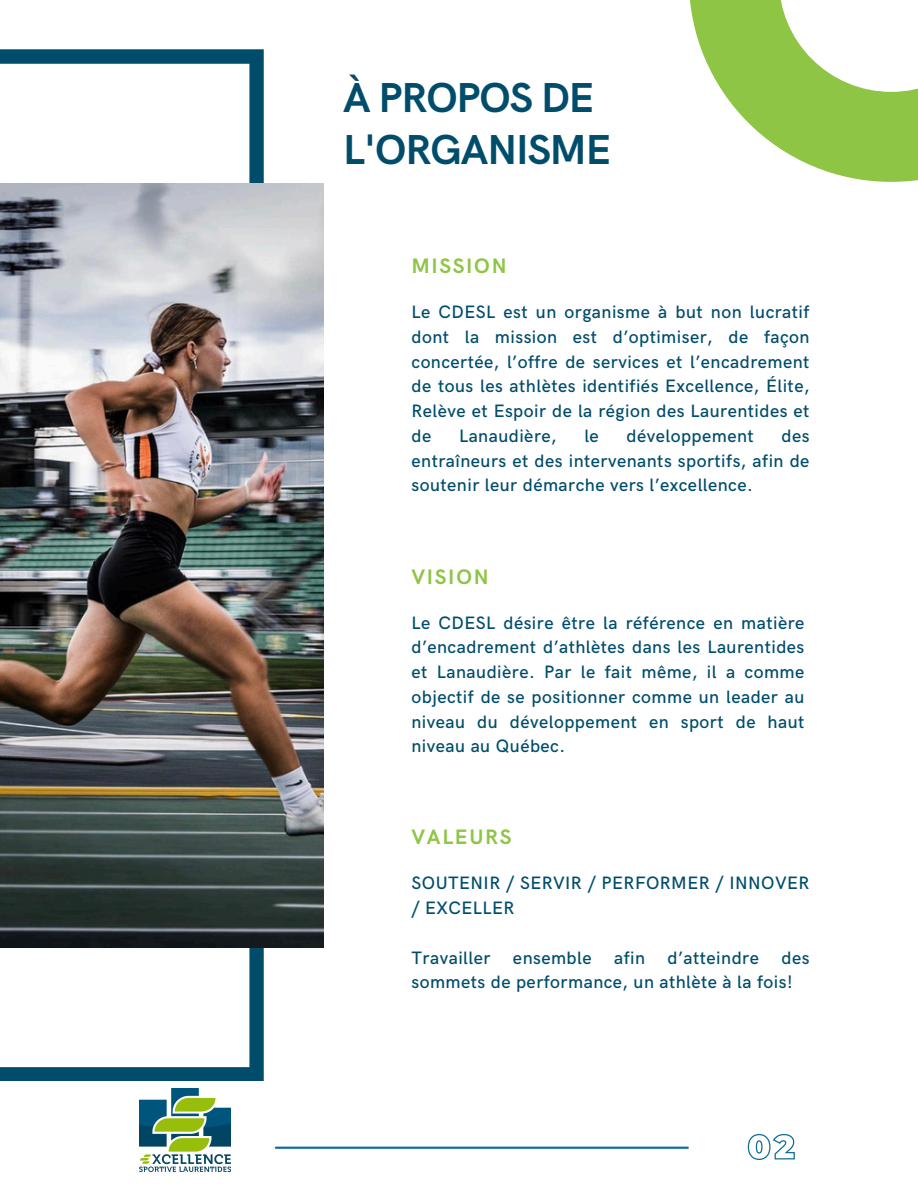
<style>
.page{position:relative;width:918px;height:1188px;background:#fff}
.page>*{position:absolute;margin:0;border:0;box-sizing:border-box;transform-origin:0 0}
.t1{font:700 42px/51.8px "HK Grotesk";letter-spacing:-.025em;color:#004d6b}
.t2{font:700 21px "HK Grotesk";letter-spacing:.08em;color:#8ec544}
.t3{font:500 18px/24.8px "HK Grotesk";letter-spacing:.025em;color:#004d6b;text-align:justify}
</style>
<div class="page">
<svg style="left:690px;top:0;width:228px;height:182px"></svg>
<hr style="left:276px;top:1147px;width:412px;height:2px;background:#146d96">
<img style="left:140px;top:1088px;width:91px;height:83px">
<svg style="left:747px;top:1134px;width:48px;height:26px"></svg>
<svg style="left:0;top:49px;width:264px;height:1032px"></svg>
<img style="left:0;top:183px;width:324px;height:764px">
<p class="t1" style="left:343px;top:73px;width:270px">À PROPOS DE<br>L'ORGANISME</p>
<h2 class="t2" style="left:412px;top:254px;width:97px">MISSION</h2>
<h1 class="t3" style="left:412px;top:300px;width:400px">Le CDESL est un organisme à but non lucratif dont la mission est d’optimiser, de façon concertée, l’offre de services et l’encadrement de tous les athlètes identifiés Excellence, Élite, Relève et Espoir de la région des Laurentides et de</h1>
<h1 class="t3" style="left:412px;top:424px;width:400px;text-indent:370px">des entraîneurs et des intervenants sportifs, afin de soutenir leur démarche vers l’excellence.</h1>
<h1 class="t3" style="left:459px;top:424px;width:99px">Lanaudière,</h1>
<h1 class="t3" style="left:584px;top:424px;width:16px">le</h1>
<h1 class="t3" style="left:627px;top:424px;width:129px">développement</h1>
<h2 class="t2" style="left:412px;top:565px;width:79px">VISION</h2>
<p class="t3" style="left:412px;top:611px;width:394px">Le CDESL désire être la référence en matière d’encadrement d’athlètes dans les Laurentides et Lanaudière. Par le fait même, il a comme objectif de se positionner comme un leader au niveau du développement en sport de haut niveau au Québec.</p>
<h3 class="t2" style="left:412px;top:826px;width:102px">VALEURS</h3>
<p class="t3" style="left:412px;top:872px;width:400px">SOUTENIR / SERVIR / PERFORMER / INNOVER / EXCELLER</p>
<h2 class="t3" style="left:412px;top:946px;width:80px">Travailler</h2>
<h2 class="t3" style="left:513px;top:946px;width:80px">ensemble</h2>
<h2 class="t3" style="left:614px;top:946px;width:32px">afin</h2>
<h2 class="t3" style="left:668px;top:946px;width:93px">d’atteindre</h2>
<h2 class="t3" style="left:412px;top:946px;width:400px;text-indent:370px">des sommets de performance, un athlète à la fois!</h2>
</div>
